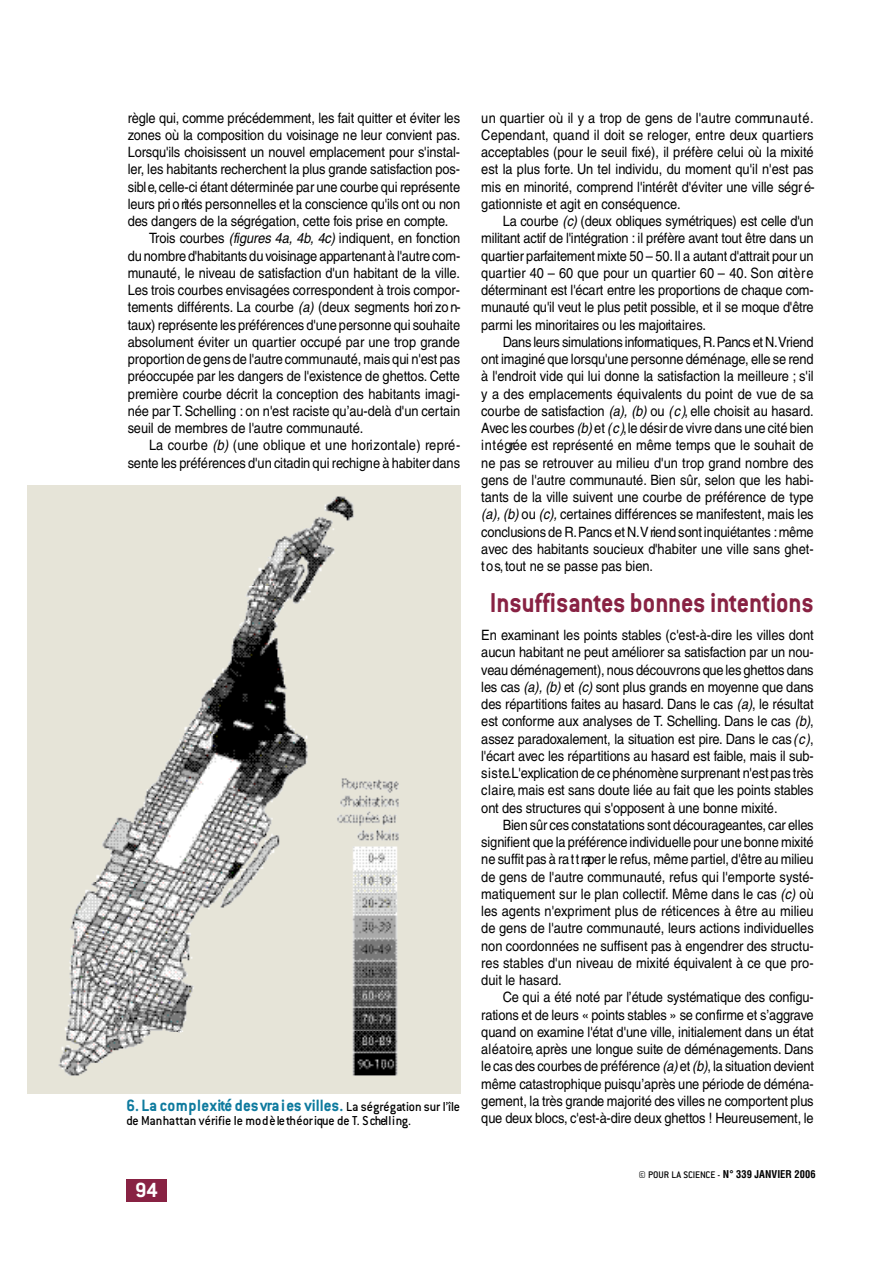
<style>
.page{position:relative;width:893px;height:1263px;background:#fff}
.page>*{position:absolute;margin:0;border:0;box-sizing:border-box;transform-origin:0 0}
.t1{font:700 30px "Conduit ITC";letter-spacing:-.015em;color:#882243;scale:.9 1}
.t2{font:700 22.5px "Conduit ITC";color:#fff}
.t3{font:700 18px "Conduit ITC";letter-spacing:-.005em;color:#0e7a9e;scale:.95 1}
.t4{font:14.25px/17.2px "Helvetica";color:#000;text-align:justify;scale:.9 1}
.t5{font:14.25px "Helvetica";letter-spacing:-.025em;color:#000;scale:.9 1}
.t6{font:14.25px "Helvetica";letter-spacing:-.02em;color:#000;scale:.9 1}
.t7{font:500 14.25px "Conduit ITC";letter-spacing:-.02em;color:#000;scale:.95 1}
.t8{font:700 condensed 10.5px "Helvetica";color:#000}
.s1{font-style:italic}
.s2{font-weight:500;font-size:14.25px;color:#000}
.s3{font-family:"Conduit ITC";font-weight:500;font-stretch:normal}
</style>
<div class="page">
<div style="left:126px;top:1179px;width:41px;height:22px;background:#882243"></div>
<div style="left:27px;top:485px;width:433px;height:608px;background:#e6e4d8"></div>
<img style="left:252px;top:496px;width:102px;height:90px">
<img style="left:27px;top:586px;width:388px;height:508px">
<p class="t4" style="left:128px;top:110px;width:371px">règle qui, comme précédemment, les fait quitter et éviter les</p>
<p class="t6" style="left:128px;top:130px;width:371px">zones où la composition du voisinage ne leur convient pas.</p>
<p class="t4" style="left:128px;top:145px;width:371px">Lorsqu'ils choisissent un nouvel emplacement pour s'instal-</p>
<p class="t4" style="left:128px;top:162px;width:371px">le r, les habitants recherchent la plus grande satisfaction pos-</p>
<p class="t4" style="left:128px;top:179px;width:371px">s ibl e,celle-ci étant déterminée par une courbe qui représente</p>
<p class="t4" style="left:128px;top:197px;width:371px">leurs pri o rités personnelles et la conscience qu'ils ont ou non</p>
<p class="t4" style="left:128px;top:214px;width:357px">des dangers de la ségrégation, cette fois prise en compte.</p>
<p class="t4" style="left:149px;top:231px;width:347px">Trois courbes <span class="s1">(figures 4a, 4b, 4c)</span> indiquent, en fo n c tio n</p>
<p class="t5" style="left:128px;top:250px;width:371px">du nombre d'habitants du voisinage appartenant à l'autre com-</p>
<p class="t4" style="left:128px;top:266px;width:371px">munauté, le niveau de satisfaction d'un habitant de la ville.</p>
<p class="t4" style="left:128px;top:283px;width:371px">Les trois courbes envisagées correspondent à trois compor-</p>
<p class="t4" style="left:128px;top:300px;width:371px">tements différents. La courbe <span class="s1">(a )</span> (deux segments hori zo n-</p>
<p class="t4" style="left:128px;top:317px;width:371px">taux) représente les préférences d'une personne qui souhaite</p>
<p class="t4" style="left:128px;top:335px;width:370px">absolument éviter un quartier occupé par une trop gra n d e</p>
<p class="t4" style="left:128px;top:352px;width:371px">p ro p o rtion de gens de l'autre communauté, mais qui n'est pas</p>
<p class="t4" style="left:128px;top:369px;width:370px">préoccupée par les dangers de l'existence de ghettos. C e tte</p>
<p class="t4" style="left:128px;top:386px;width:370px">première courbe décrit la conception des habitants imagi-</p>
<p class="t4" style="left:128px;top:404px;width:371px">née par T. S c h e llin g : on n'est raciste qu’au-delà d'un certa in</p>
<p class="t4" style="left:128px;top:421px;width:263px">seuil de membres de l'autre commu n a u té .</p>
<p class="t4" style="left:149px;top:438px;width:347px">La courbe <span class="s1">(b )</span> (une oblique et une hori zontale) repré-</p>
<p class="t4" style="left:128px;top:455px;width:370px">sente les préférences d'un citadin qui rechigne à habiter dans</p>
<p class="t3" style="left:126px;top:1100px;width:353px">6. La co m p l e x ité des vra i es villes. <span class="s2">La ségrégation sur l’île</span></p>
<p class="t7" style="left:126px;top:1116px;width:301px">de Ma n hattan vérifie le mo d è le th é or ique de T. S chel l i ng.</p>
<h2 class="t2" style="left:135px;top:1183px;width:24px">94</h2>
<p class="t4" style="left:481px;top:110px;width:372px">un quartier où il y a trop de gens de l'autre commu n a u té .<br>Cependant, quand il doit se reloger, entre deux quartie rs a c c e p ta bles (pour le seuil fixé), il préfère celui où la mixité est la plus fo rte. Un tel individu, du moment qu'il n'est pas mis en minorité, comprend l'intérêt d'éviter une ville ségr é&shy;gationniste et agit en conséquence.</p>
<p class="t4" style="left:481px;top:214px;width:371px;text-indent:22px">La courbe <span class="s1">(c )</span> (deux obliques symétriques) est celle d'un militant actif de l'intégra tio n : il préfère avant tout être dans un q u a rtier parfaitement mixte 50 – 5 0 .Il a autant d'attrait pour un q u a rtier 40 – 60 que pour un quartier 60 – 4 0 . Son cri t è r e d é te rminant est l'écart entre les proportions de chaque com&shy;munauté qu'il veut le plus petit possible, et il se moque d'être p a rmi les minoritaires ou les majorita ire s.</p>
<p class="t4" style="left:481px;top:335px;width:371px;text-indent:22px">Dans leurs simulations info rm a tiq u e s, R.Pancs et N.V rie n d ont imaginé que lorsqu'une personne déménage, elle se rend à l'endroit vide qui lui donne la satisfaction la meilleure ; s 'il y a des emplacements équivalents du point de vue de sa courbe de satisfaction <span class="s1">(a), (b)</span> ou <span class="s1">( c )</span>, elle choisit au hasard.<br>Avec les courbes <span class="s1">(b )</span> et <span class="s1">( c )</span>,le désir de vivre dans une cité bien in té grée est représenté en même temps que le souhait de ne pas se retrouver au milieu d'un trop grand nombre des gens de l'autre commu n a u té . Bien sûr, selon que les habi&shy;tants de la ville suivent une courbe de préférence de type <span class="s1">(a), (b)</span> ou <span class="s1">(c ),</span> c e rtaines différences se manifestent, mais les conclusions de R.Pancs et N.V riend sont inquiétantes :m ê m e avec des habitants soucieux d'habiter une ville sans ghet&shy;t o s, tout ne se passe pas bien.</p>
<h1 class="t1" style="left:490px;top:593px;width:361px">In s u f f isa ntes bonnes inte ntio n s</h1>
<p class="t4" style="left:481px;top:628px;width:371px">En examinant les points stables (c'est-à-dire les villes dont aucun habitant ne peut améliorer sa satisfaction par un nou&shy;veau déménagement), nous découvrons que les ghettos dans les cas <span class="s1">(a), (b)</span> et <span class="s1">(c )</span> sont plus grands en moyenne que dans des répartitions faites au hasard. Dans le cas <span class="s1">(a )</span>, le résultat est confo rme aux analyses de T. S c h e llin g . Dans le cas <span class="s1">(b )</span>, assez para d oxalement, la situation est pire. Dans le cas <span class="s1">( c )</span>, l'é c a rt avec les répartitions au hasard est fa ible, mais il sub&shy;s is te.L 'explication de ce phénomène surprenant n'est pas très c la ire, mais est sans doute liée au fait que les points stable s ont des structures qui s'opposent à une bonne mixité.</p>
<p class="t4" style="left:481px;top:818px;width:371px;text-indent:22px">Bien sûr ces constatations sont découra g e a n te s, car elles signifient que la préférence individuelle pour une bonne mixité ne suffit pas à ra t t raper le refus, même partiel, d'être au milieu de gens de l'autre communauté, refus qui l'emporte systé&shy;matiquement sur le plan collectif. Même dans le cas <span class="s1">(c)</span> où les agents n'expriment plus de réticences à être au milieu de gens de l'autre communauté, leurs actions individuelles non coordonnées ne suffisent pas à engendrer des structu&shy;res stables d'un niveau de mixité équivalent à ce que pro&shy;duit le hasard.</p>
<p class="t4" style="left:481px;top:990px;width:371px;text-indent:22px">Ce qui a été noté par l’étude systématique des configu&shy;rations et de leurs « points stable s » se confirme et s’aggrave quand on examine l'état d'une ville, initialement dans un état a lé a to ire, après une longue suite de déménagements. D a n s le cas des courbes de préférence <span class="s1">(a )</span> et <span class="s1">(b )</span>, la situation dev ie n t même catastrophique puisqu’après une période de déména&shy;gement, la très grande majorité des villes ne comportent plus que deux blo c s, c'est-à-dire deux ghettos ! Heureusement, le</p>
<p class="t8" style="left:638px;top:1170px;width:178px"><span class="s3">© POUR LA SCIENCE -</span> N° 339 JANVIER 2006</p>
</div>
